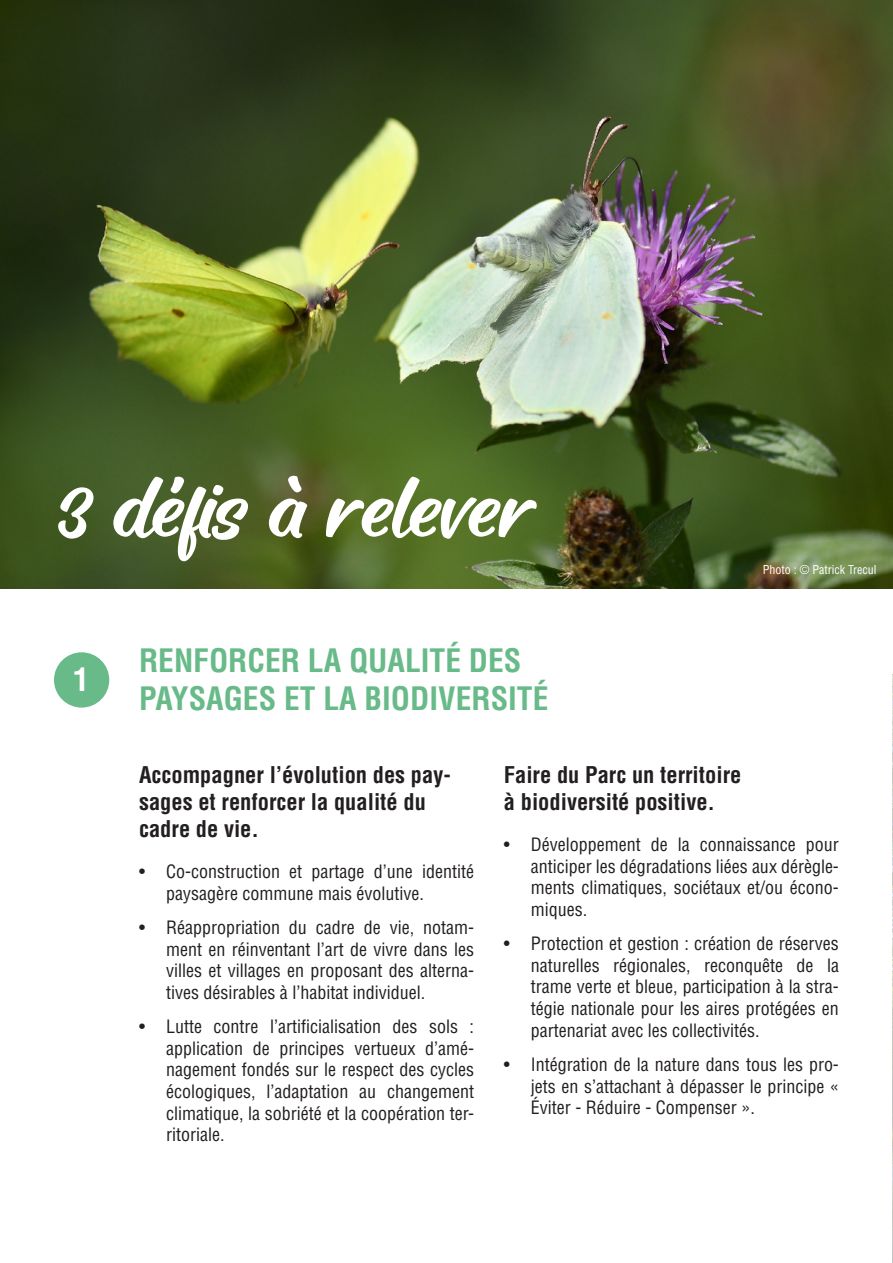
<style>
.page{position:relative;width:893px;height:1263px;background:#fff}
.page>*{position:absolute;margin:0;border:0;box-sizing:border-box;transform-origin:0 0}
.t1{font:82.95px "Yowllow";color:#fff}
.t2{font:700 condensed 31.5px "Helvetica LT Std";color:#68ba89}
.t3{font:700 condensed 31.5px "Helvetica LT Std";color:#fff}
.t4{font:700 condensed 22.5px/27px "Helvetica LT Std";color:#231f20}
.t5{font:condensed 18px/21.6px "Helvetica LT Std";color:#231f20;text-align:justify}
.t6{font:condensed 12px "Helvetica LT Std";color:#fff}
</style>
<div class="page">
<div style="left:54px;top:652px;width:55px;height:56px;background:#68ba89;border-radius:50%"></div>
<img style="left:0;top:0;width:893px;height:588px">
<img style="left:892px;top:675px;width:1px;height:588px">
<p class="t1" style="left:54px;top:459px;width:481px">3 défis à relever</p>
<p class="t3" style="left:73px;top:660px;width:17px">1</p>
<p class="t2" style="left:139px;top:641px;width:384px">RENFORCER LA QUALITÉ DES</p>
<p class="t2" style="left:139px;top:679px;width:411px">PAYSAGES ET LA BIODIVERSITÉ</p>
<p class="t6" style="left:763px;top:562px;width:115px">Photo : © Patrick Trecul</p>
<p class="t4" style="left:139px;top:761px;width:313px">Accompagner l’évolution des pay&shy;sages et renforcer la qualité du cadre de vie.</p>
<p class="t5" style="left:166px;top:861px;width:310px;text-indent:-27px">• Co-construction et partage d’une identité paysagère commune mais évolutive.</p>
<p class="t5" style="left:166px;top:916px;width:310px;text-indent:-27px">• Réappropriation du cadre de vie, notam&shy;ment en réinventant l’art de vivre dans les villes et villages en proposant des alterna&shy;tives désirables à l’habitat individuel.</p>
<p class="t5" style="left:166px;top:1016px;width:310px;text-indent:-27px">• Lutte contre l’artificialisation des sols : application de principes vertueux d’amé&shy;nagement fondés sur le respect des cycles écologiques, l’adaptation au changement climatique, la sobriété et la coopération ter&shy;ritoriale.</p>
<p class="t4" style="left:504px;top:761px;width:239px">Faire du Parc un territoire</p>
<p class="t4" style="left:504px;top:788px;width:213px">à biodiversité positive.</p>
<p class="t5" style="left:531px;top:834px;width:310px;text-indent:-27px">• Développement de la connaissance pour anticiper les dégradations liées aux dérègle&shy;ments climatiques, sociétaux et/ou écono&shy;miques.</p>
<p class="t5" style="left:531px;top:933px;width:310px;text-indent:-27px">• Protection et gestion : création de réserves naturelles régionales, reconquête de la trame verte et bleue, participation à la stra&shy;tégie nationale pour les aires protégées en partenariat avec les collectivités.</p>
<p class="t5" style="left:531px;top:1053px;width:310px;text-indent:-27px">• Intégration de la nature dans tous les pro&shy;jets en s’attachant à dépasser le principe « Éviter - Réduire - Compenser ».</p>
</div>
